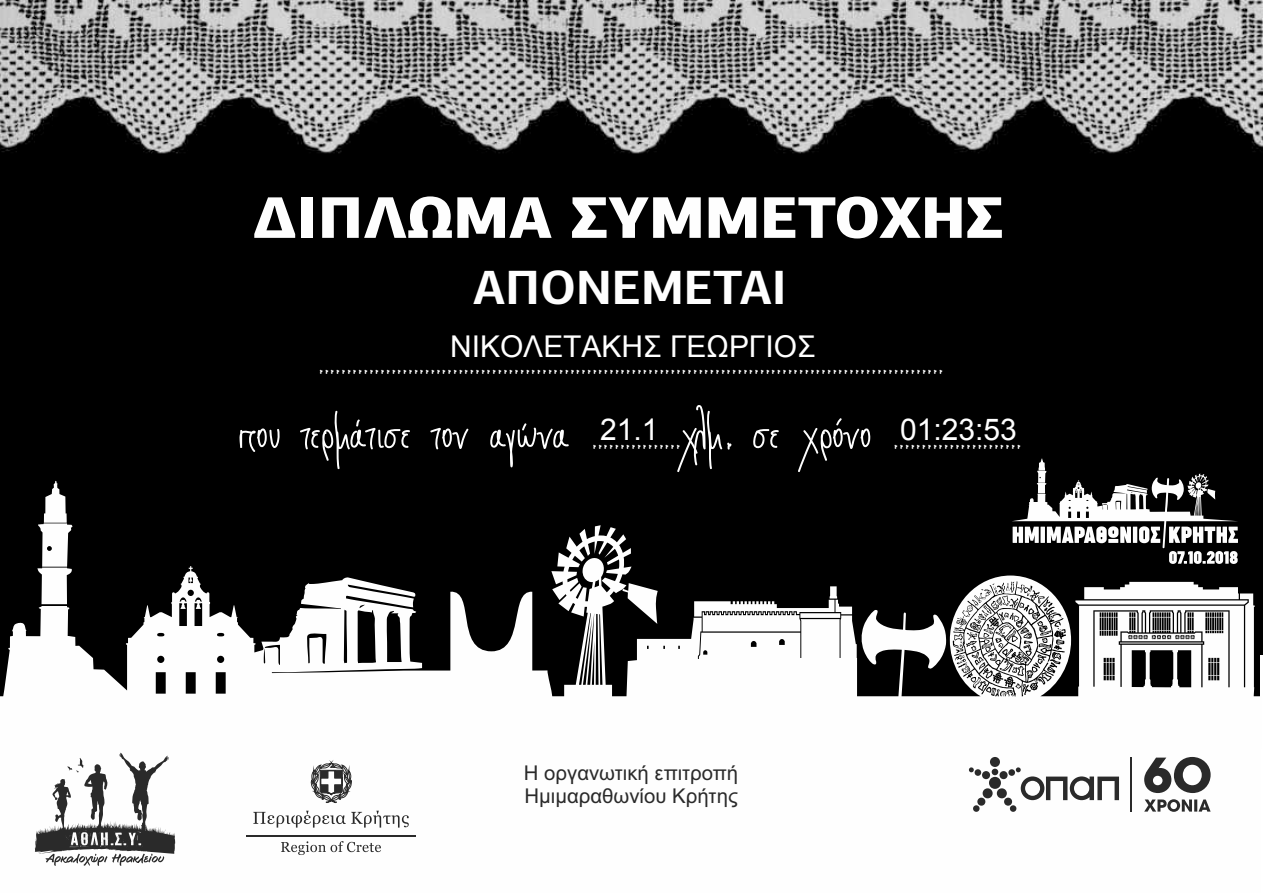
<style>
.page{position:relative;width:1263px;height:893px;background:#fff}
.page>*{position:absolute;margin:0;border:0;box-sizing:border-box;transform-origin:0 0}
.t1{font:900 58.8px "PF Agora Sans Pro";color:#fefefe}
.t2{font:700 48.15px "PF Agora Sans Pro";color:#fefefe}
.t3{font:42.9px/74.8px "Aka Acid GR Real Adult";color:#fefefe;text-align:center}
.t4{font:30px "Arial";color:#fff}
.t5{font:20.4px/22.8px "Arial";color:#2a2a2a}
.s1{font-size:70.95px}
</style>
<div class="page">
<img style="left:0;top:0;width:1262px;height:654px">
<div style="left:0;top:224px;width:1260px;height:666px;background:#000"></div>
<svg style="left:0;top:481px;width:1261px;height:254px"></svg>
<div style="left:0;top:735px;width:1261px;height:157px;background:#fefefe"></div>
<svg style="left:35px;top:753px;width:140px;height:113px"></svg>
<svg style="left:253px;top:811px;width:156px;height:17px"></svg>
<svg style="left:281px;top:841px;width:100px;height:14px"></svg>
<hr style="left:246px;top:835px;width:170px;height:1px;background:#2a2a2a">
<svg style="left:311px;top:762px;width:41px;height:41px"></svg>
<svg style="left:969px;top:757px;width:150px;height:55px"></svg>
<hr style="left:1131px;top:757px;width:1px;height:55px;background:#2a2a2a">
<svg style="left:1144px;top:757px;width:66px;height:55px"></svg>
<svg style="left:1011px;top:458px;width:227px;height:106px"></svg>
<h1 class="t1" style="left:252px;top:194px;width:753px">ΔΙΠΛΩΜΑ ΣΥΜΜΕΤΟΧΗΣ</h1>
<p class="t2" style="left:473px;top:268px;width:315px">ΑΠΟΝΕΜΕΤΑΙ</p>
<p class="t4" style="left:450px;top:330px;width:367px">ΝΙΚΟΛΕΤΑΚΗΣ ΓΕΩΡΓΙΟΣ</p>
<p class="t3" style="left:239px;top:323px;width:783px">................................................................................................................<br><span class="s1">που τερμάτισε τον αγώνα</span> ................<span class="s1">χλμ. σε χρόνο</span> .......................</p>
<p class="t4" style="left:600px;top:413px;width:60px">21.1</p>
<p class="t4" style="left:900px;top:413px;width:118px">01:23:53</p>
<p class="t5" style="left:524px;top:763px;width:216px">Η οργανωτική επιτροπή<br>Ημιμαραθωνίου Κρήτης</p>
</div>
